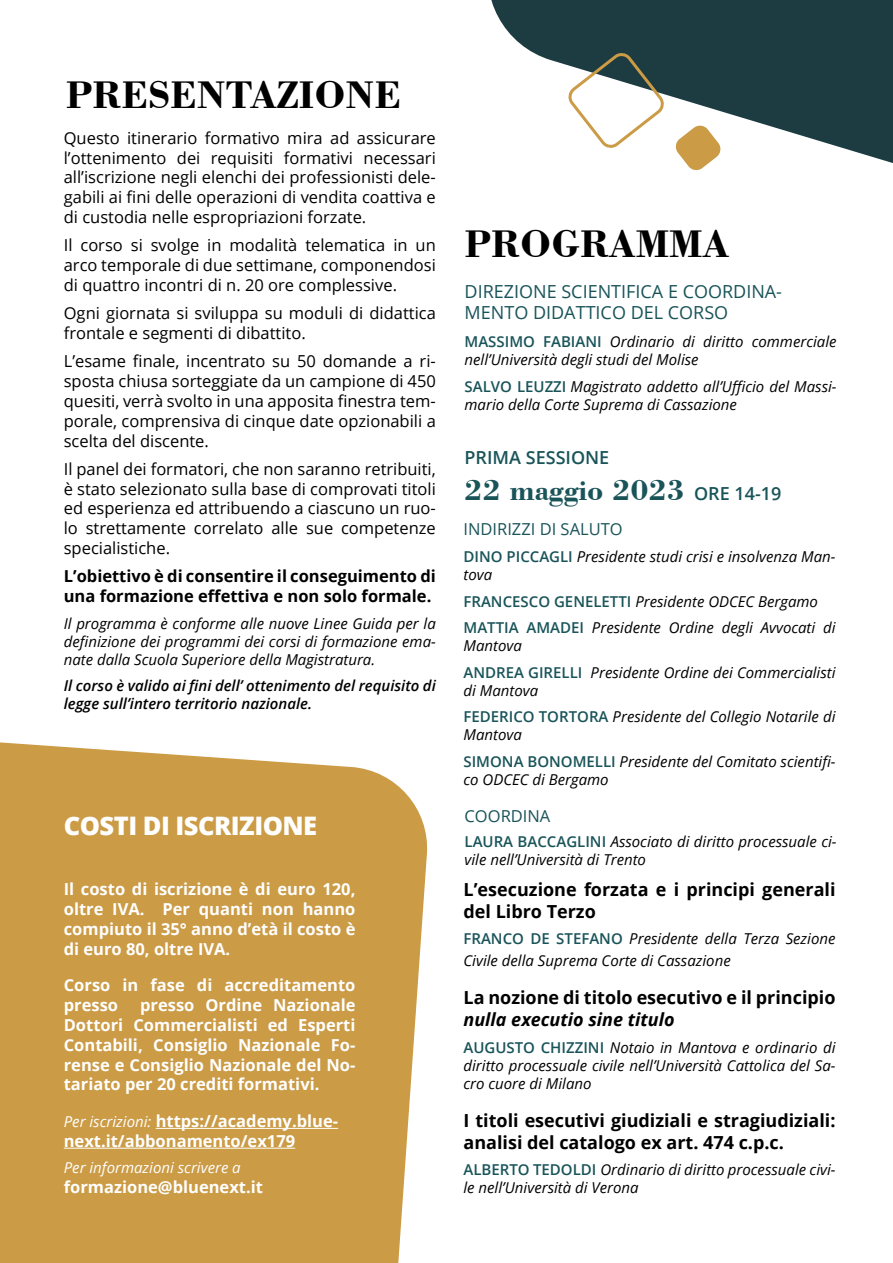
<style>
.page{position:relative;width:893px;height:1263px;background:#fff}
.page>*{position:absolute;margin:0;border:0;box-sizing:border-box;transform-origin:0 0}
.t1{font:700 40.5px "Bodoni BT";color:#000}
.t2{font:700 30px "Bodoni BT";color:#195459}
.t3{font:800 25.5px "Open Sans";letter-spacing:-.02em;color:#fff}
.t4{font:700 18px/21.6px "Open Sans";color:#000}
.t5{font:18px/21.6px "Open Sans";color:#195459}
.t6{font:italic 700 18px "Open Sans";color:#000}
.t7{font:600 18px "Open Sans";color:#195459}
.t8{font:16.5px/19.8px "Open Sans";color:#000;text-align:justify}
.t9{font:700 16.5px/19.8px "Open Sans";color:#fff;text-align:justify}
.t10{font:700 16.5px/19.8px "Open Sans";color:#000}
.t11{font:16.5px "Open Sans";color:#195459}
.t12{font:italic 15px/18px "Open Sans";color:#000}
.t13{font:italic 600 15px/18px "Open Sans";color:#000}
.t14{font:italic 15px "Open Sans";color:#fff}
.s1{font-weight:400;font-style:italic;font-size:15px}
.s2{font-weight:600;font-style:normal;color:#195459}
.s3{font-family:"Open Sans";font-weight:600;font-size:18px}
</style>
<div class="page">
<div style="left:0;top:742px;width:428px;height:521px;background:#cb9b46"></div>
<hr style="left:156px;top:1128px;width:182px;height:1px;background:#fff">
<hr style="left:64px;top:1148px;width:231px;height:1px;background:#fff">
<svg style="left:491px;top:0;width:402px;height:163px;fill:#1c3c42"></svg>
<svg style="left:564px;top:49px;width:104px;height:99px"></svg>
<svg style="left:675px;top:124px;width:47px;height:47px"></svg>
<h1 class="t1" style="left:66px;top:70px;width:337px">PRESENTAZIONE</h1>
<p class="t8" style="left:64px;top:128px;width:374px">Questo itinerario formativo mira ad assicurare l’ottenimento dei requisiti formativi necessari all’iscrizione negli elenchi dei professionisti dele&shy;gabili ai fini delle operazioni di vendita coattiva e di custodia nelle espropriazioni forzate.</p>
<p class="t8" style="left:64px;top:235px;width:374px">Il corso si svolge in modalità telematica in un arco temporale di due settimane, componendosi di quattro incontri di n. 20 ore complessive.</p>
<p class="t8" style="left:64px;top:303px;width:374px">Ogni giornata si sviluppa su moduli di didattica frontale e segmenti di dibattito.</p>
<p class="t8" style="left:64px;top:351px;width:374px">L’esame finale, incentrato su 50 domande a ri&shy;sposta chiusa sorteggiate da un campione di 450 quesiti, verrà svolto in una apposita finestra tem&shy;porale, comprensiva di cinque date opzionabili a scelta del discente.</p>
<p class="t8" style="left:64px;top:459px;width:374px">Il panel dei formatori, che non saranno retribuiti, è stato selezionato sulla base di comprovati titoli ed esperienza ed attribuendo a ciascuno un ruo&shy;lo strettamente correlato alle sue competenze specialistiche.</p>
<p class="t10" style="left:64px;top:566px;width:374px">L’obiettivo è di consentire il conseguimento di una formazione effettiva e non solo formale.</p>
<p class="t12" style="left:64px;top:614px;width:374px;text-align:justify">Il programma è conforme alle nuove Linee Guida per la definizione dei programmi dei corsi di formazione ema&shy;nate dalla Scuola Superiore della Magistratura.</p>
<p class="t13" style="left:64px;top:676px;width:374px">Il corso è valido ai fini dell’ ottenimento del requisito di legge sull’intero territorio nazionale.</p>
<h3 class="t3" style="left:64px;top:807px;width:255px">COSTI DI ISCRIZIONE</h3>
<p class="t9" style="left:64px;top:879px;width:293px">Il costo di iscrizione è di euro 120, oltre IVA. Per quanti non hanno compiuto il 35° anno d’età il costo è di euro 80, oltre IVA.</p>
<p class="t9" style="left:64px;top:975px;width:293px">Corso in fase di accreditamento presso</p>
<p class="t9" style="left:64px;top:995px;width:293px;text-indent:76px">presso Ordine Nazionale Dottori Commercialisti ed Esperti Contabili, Consiglio Nazionale Fo&shy;rense e Consiglio Nazionale del No&shy;tariato per 20 crediti formativi.</p>
<p class="t9" style="left:64px;top:1111px;width:276px"><span class="s1">Per iscrizioni:</span> https://academy.blue&shy;next.it/abbonamento/ex179</p>
<p class="t14" style="left:64px;top:1158px;width:178px">Per informazioni scrivere a</p>
<p class="t9" style="left:64px;top:1177px;width:201px">formazione@bluenext.it</p>
<h1 class="t1" style="left:465px;top:218px;width:266px">PROGRAMMA</h1>
<p class="t5" style="left:465px;top:280px;width:319px">DIREZIONE SCIENTIFICA E COORDINA-<br>MENTO DIDATTICO DEL CORSO</p>
<p class="t12" style="left:465px;top:333px;width:374px"><span class="s2">MASSIMO FABIANI</span> Ordinario di diritto commerciale nell’Università degli studi del Molise</p>
<p class="t12" style="left:465px;top:377px;width:374px"><span class="s2">SALVO LEUZZI</span> Magistrato addetto all’Ufficio del Massi&shy;mario della Corte Suprema di Cassazione</p>
<p class="t7" style="left:465px;top:445px;width:146px">PRIMA SESSIONE</p>
<h2 class="t2" style="left:465px;top:472px;width:318px">22 maggio 2023 <span class="s3">ORE 14-19</span></h2>
<p class="t11" style="left:463px;top:518px;width:161px">INDIRIZZI DI SALUTO</p>
<p class="t12" style="left:463px;top:547px;width:374px"><span class="s2">DINO PICCAGLI</span> Presidente studi crisi e insolvenza Man&shy;tova</p>
<p class="t12" style="left:463px;top:587px;width:374px;line-height:26.5px"><span class="s2">FRANCESCO GENELETTI</span> Presidente ODCEC Bergamo<br><span class="s2">MATTIA AMADEI</span> Presidente Ordine degli Avvocati di</p>
<p class="t12" style="left:463px;top:632px;width:374px;line-height:26.5px">Mantova<br><span class="s2">ANDREA GIRELLI</span> Presidente Ordine dei Commercialisti</p>
<p class="t12" style="left:463px;top:676px;width:374px;line-height:26.5px">di Mantova<br><span class="s2">FEDERICO TORTORA</span> Presidente del Collegio Notarile di</p>
<p class="t12" style="left:463px;top:721px;width:374px;line-height:26.5px">Mantova<br><span class="s2">SIMONA BONOMELLI</span> Presidente del Comitato scientifi-</p>
<p class="t12" style="left:463px;top:770px;width:147px">co ODCEC di Bergamo</p>
<p class="t11" style="left:465px;top:804px;width:87px">COORDINA</p>
<p class="t12" style="left:465px;top:832px;width:374px"><span class="s2">LAURA BACCAGLINI</span> Associato di diritto processuale ci&shy;vile nell’Università di Trento</p>
<p class="t4" style="left:463px;top:878px;width:374px">L’esecuzione forzata e i principi generali del Libro Terzo</p>
<p class="t12" style="left:463px;top:927px;width:374px;line-height:21.6px"><span class="s2">FRANCO DE STEFANO</span> Presidente della Terza Sezione<br>Civile della Suprema Corte di Cassazione</p>
<p class="t4" style="left:463px;top:986px;width:374px">La nozione di titolo esecutivo e il principio</p>
<p class="t6" style="left:463px;top:1007px;width:213px">nulla executio sine titulo</p>
<p class="t12" style="left:463px;top:1038px;width:374px;text-align:justify"><span class="s2">AUGUSTO CHIZZINI</span> Notaio in Mantova e ordinario di diritto processuale civile nell’Università Cattolica del Sa&shy;cro cuore di Milano</p>
<p class="t4" style="left:463px;top:1109px;width:374px">I titoli esecutivi giudiziali e stragiudiziali: analisi del catalogo ex art. 474 c.p.c.</p>
<p class="t12" style="left:463px;top:1160px;width:374px"><span class="s2">ALBERTO TEDOLDI</span> Ordinario di diritto processuale civi&shy;le nell’Università di Verona</p>
</div>
